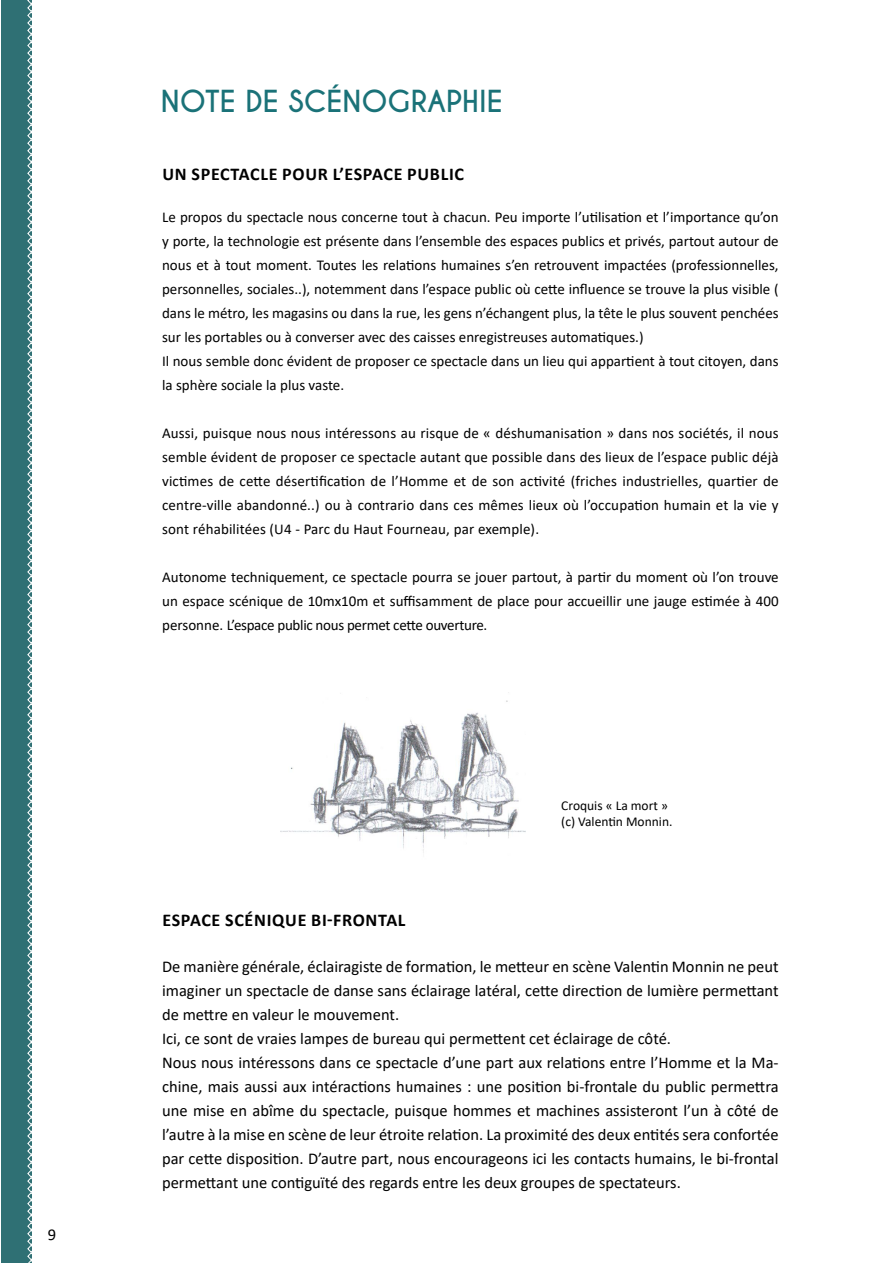
<style>
.page{position:relative;width:893px;height:1263px;background:#fff}
.page>*{position:absolute;margin:0;border:0;box-sizing:border-box;transform-origin:0 0}
.t1{font:700 28.5px "Caviar Dreams";color:#1a7278}
.t2{font:700 18px "Calibri";letter-spacing:.04em;color:#000}
.t3{font:16.5px/24px "Calibri";color:#000}
.t4{font:15px/24px "Calibri";color:#000;text-align:justify}
.t5{font:13.5px/16.2px "Calibri";color:#000}
</style>
<div class="page">
<div style="left:0;top:0;width:31px;height:1263px;background:#2f7074"></div>
<svg style="left:27px;top:0;width:5px;height:1263px"></svg>
<img style="left:281px;top:692px;width:244px;height:161px">
<hr style="left:0;top:0;width:1px;height:1263px;background:#fff">
<p class="t3" style="left:48px;top:1222px;width:10px">9</p>
<h1 class="t1" style="left:161px;top:84px;width:343px">NOTE DE SCÉNOGRAPHIE</h1>
<p class="t2" style="left:162px;top:162px;width:303px">UN SPECTACLE POUR L’ESPACE PUBLIC</p>
<p class="t4" style="left:162px;top:205px;width:618px;text-align:left">Le propos du spectacle nous concerne tout à chacun. Peu importe l’utilisation et l’importance qu’on y porte, la technologie est présente dans l’ensemble des espaces publics et privés, partout autour de nous et à tout moment. Toutes les relations humaines s’en retrouvent impactées (professionnelles, personnelles, sociales..), notemment dans l’espace public où cette influence se trouve la plus visible ( dans le métro, les magasins ou dans la rue, les gens n’échangent plus, la tête le plus souvent penchées sur les portables ou à converser avec des caisses enregistreuses automatiques.)<br>Il nous semble donc évident de proposer ce spectacle dans un lieu qui appartient à tout citoyen, dans la sphère sociale la plus vaste.</p>
<p class="t4" style="left:162px;top:421px;width:618px">Aussi, puisque nous nous intéressons au risque de « déshumanisation » dans nos sociétés, il nous semble évident de proposer ce spectacle autant que possible dans des lieux de l’espace public déjà victimes de cette désertification de l’Homme et de son activité (friches industrielles, quartier de centre-ville abandonné..) ou à contrario dans ces mêmes lieux où l’occupation humain et la vie y sont réhabilitées (U4 - Parc du Haut Fourneau, par exemple).</p>
<p class="t4" style="left:162px;top:565px;width:618px">Autonome techniquement, ce spectacle pourra se jouer partout, à partir du moment où l’on trouve un espace scénique de 10mx10m et suffisamment de place pour accueillir une jauge estimée à 400 personne. L’espace public nous permet cette ouverture.</p>
<p class="t5" style="left:561px;top:797px;width:113px">Croquis « La mort » (c) Valentin Monnin.</p>
<p class="t2" style="left:162px;top:907px;width:245px">ESPACE SCÉNIQUE BI-FRONTAL</p>
<p class="t3" style="left:162px;top:954px;width:618px">De manière générale, éclairagiste de formation, le metteur en scène Valentin Monnin ne peut imaginer un spectacle de danse sans éclairage latéral, cette direction de lumière permettant de mettre en valeur le mouvement.<br>Ici, ce sont de vraies lampes de bureau qui permettent cet éclairage de côté.<br>Nous nous intéressons dans ce spectacle d’une part aux relations entre l’Homme et la Ma&shy;chine, mais aussi aux intéractions humaines : une position bi-frontale du public permettra une mise en abîme du spectacle, puisque hommes et machines assisteront l’un à côté de l’autre à la mise en scène de leur étroite relation. La proximité des deux entités sera confortée par cette disposition. D’autre part, nous encourageons ici les contacts humains, le bi-frontal permettant une contiguïté des regards entre les deux groupes de spectateurs.</p>
</div>
